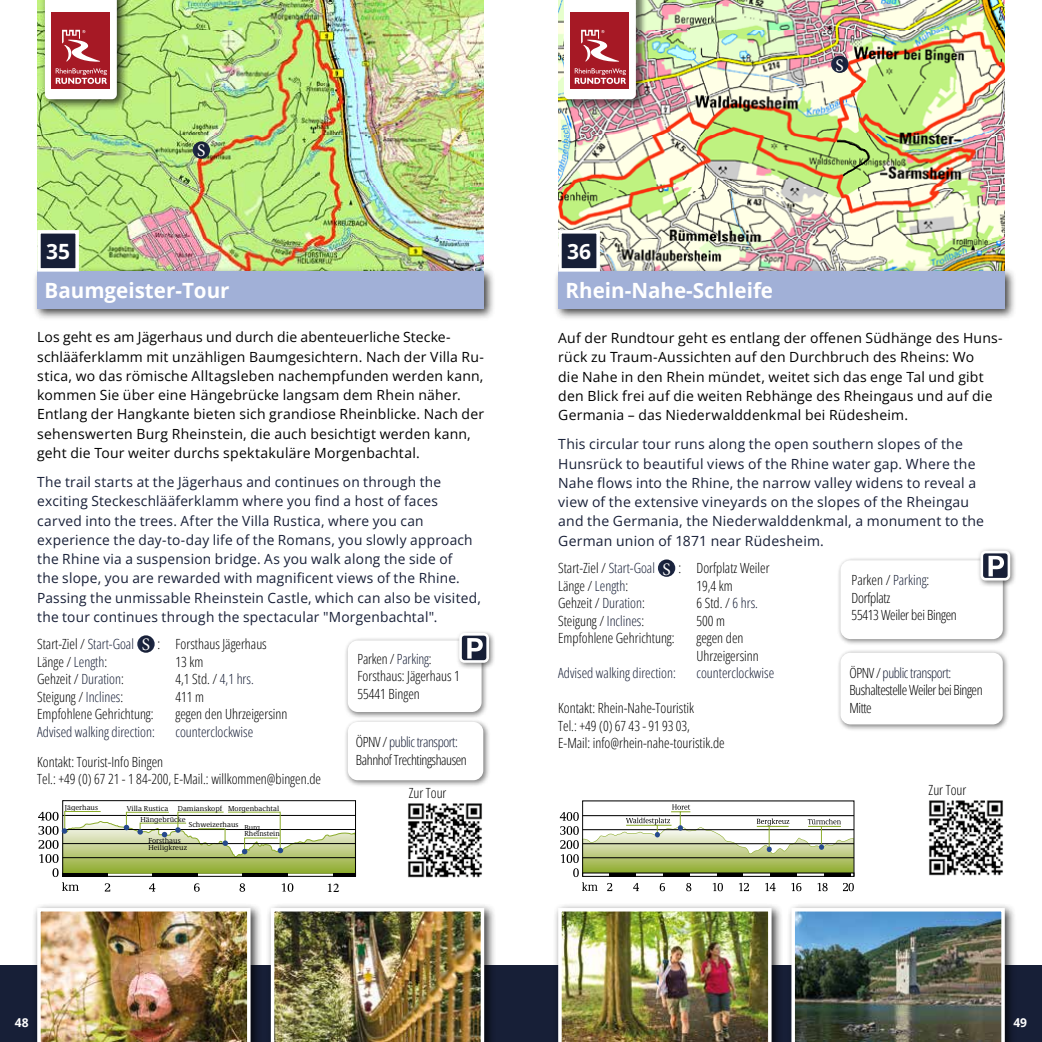
<style>
.page{position:relative;width:1042px;height:1042px;background:#fff}
.page>*{position:absolute;margin:0;border:0;box-sizing:border-box;transform-origin:0 0}
.t1{font:700 21px "Open Sans";color:#fff}
.t2{font:17.5px "Minion Pro";color:#fff}
.t3{font:14px/19.2px "Open Sans";color:#000}
.t4{font:14px/19.2px "Open Sans";letter-spacing:.015em;color:#171f37}
.t5{font:14px/17.5px "Open Sans";letter-spacing:-.03em;color:#000}
.t6{font:14px/17.5px "Open Sans";letter-spacing:-.02em;color:#000}
.t7{font:500 13.12px "Minion Pro";color:#000}
.t8{font:700 12.25px "Open Sans";color:#fff}
.t9{font:7.52px/6.8px "Demos Next Pro";color:#000}
.s1{color:#171f37}
</style>
<div class="page">
<div style="left:0;top:965px;width:1042px;height:77px;background:#171f37"></div>
<img style="left:558px;top:0;width:447px;height:266px">
<div style="left:553px;top:266px;width:463px;height:55px;background:#000;opacity:.75"></div>
<div style="left:558px;top:272px;width:447px;height:37px;background:#a1b0d7"></div>
<svg style="left:560px;top:804px;width:294px;height:87px"></svg>
<div style="left:560px;top:232px;width:38px;height:38px;background:#171f37"></div>
<div style="left:558px;top:230px;width:42px;height:42px;border:4px solid #fff"></div>
<div style="left:554px;top:903px;width:229px;height:139px;background:#000;opacity:.75"></div>
<img style="left:558px;top:908px;width:213px;height:134px">
<div style="left:787px;top:903px;width:229px;height:139px;background:#000;opacity:.75"></div>
<img style="left:791px;top:908px;width:214px;height:134px">
<div style="left:564px;top:0;width:82px;height:110px;background:#000;opacity:.5"></div>
<svg style="left:564px;top:0;width:72px;height:99px"></svg>
<svg style="left:831px;top:56px;width:17px;height:17px"></svg>
<svg style="left:658px;top:559px;width:17px;height:18px"></svg>
<div style="left:837px;top:556px;width:173px;height:90px;background:#000;opacity:.5"></div>
<div style="left:840px;top:560px;width:163px;height:79px;background:#fff;border-radius:10px"></div>
<div style="left:976px;top:547px;width:41px;height:40px;background:#000;opacity:.5"></div>
<svg style="left:978px;top:549px;width:33px;height:33px"></svg>
<img style="left:929px;top:800px;width:74px;height:76px">
<div style="left:837px;top:649px;width:173px;height:82px;background:#000;opacity:.5"></div>
<div style="left:840px;top:653px;width:163px;height:71px;background:#fff;border-radius:10px"></div>
<img style="left:37px;top:0;width:447px;height:266px">
<div style="left:32px;top:266px;width:464px;height:55px;background:#000;opacity:.75"></div>
<div style="left:37px;top:272px;width:447px;height:37px;background:#a1b0d7"></div>
<div style="left:40px;top:0;width:89px;height:111px;background:#000;opacity:.75"></div>
<svg style="left:45px;top:0;width:72px;height:99px"></svg>
<div style="left:39px;top:232px;width:38px;height:38px;background:#171f37"></div>
<div style="left:37px;top:230px;width:42px;height:42px;border:4px solid #fff"></div>
<div style="left:33px;top:903px;width:229px;height:139px;background:#000;opacity:.75"></div>
<img style="left:37px;top:908px;width:214px;height:134px">
<div style="left:266px;top:903px;width:230px;height:139px;background:#000;opacity:.75"></div>
<img style="left:271px;top:908px;width:213px;height:134px">
<svg style="left:193px;top:141px;width:17px;height:18px"></svg>
<svg style="left:137px;top:635px;width:18px;height:18px"></svg>
<div style="left:344px;top:637px;width:144px;height:82px;background:#000;opacity:.5"></div>
<div style="left:348px;top:640px;width:133px;height:72px;background:#fff;border-radius:10px"></div>
<div style="left:455px;top:629px;width:41px;height:40px;background:#000;opacity:.5"></div>
<svg style="left:457px;top:632px;width:33px;height:32px"></svg>
<img style="left:408px;top:803px;width:74px;height:75px">
<div style="left:62px;top:800px;width:294px;height:77px;border:1px solid #000"></div>
<svg style="left:38px;top:811px;width:317px;height:81px"></svg>
<div style="left:344px;top:718px;width:146px;height:69px;background:#000;opacity:.5"></div>
<div style="left:348px;top:722px;width:135px;height:58px;background:#fff;border-radius:10px"></div>
<svg style="left:835px;top:139px;width:36px;height:39px"></svg>
<h1 class="t1" style="left:46px;top:236px;width:25px">35</h1>
<p class="t2" style="left:197px;top:139px;width:10px">S</p>
<h1 class="t1" style="left:45px;top:276px;width:186px">Baumgeister-Tour</h1>
<p class="t3" style="left:37px;top:327px;width:448px">Los geht es am Jägerhaus und durch die abenteuerliche Stecke&shy;schlääferklamm mit unzähligen Baumgesichtern. Nach der Villa Ru&shy;stica, wo das römische Alltagsleben nachempfunden werden kann, kommen Sie über eine Hängebrücke langsam dem Rhein näher.<br>Entlang der Hangkante bieten sich grandiose Rheinblicke. Nach der sehenswerten Burg Rheinstein, die auch besichtigt werden kann, geht die Tour weiter durchs spektakuläre Morgenbachtal.</p>
<p class="t4" style="left:37px;top:472px;width:445px">The trail starts at the Jägerhaus and continues on through the exciting Steckeschlääferklamm where you find a host of faces carved into the trees. After the Villa Rustica, where you can experience the day-to-day life of the Romans, you slowly approach the Rhine via a suspension bridge. As you walk along the side of<br>the slope, you are rewarded with magnificent views of the Rhine.<br>Passing the unmissable Rheinstein Castle, which can also be visited, the tour continues through the spectacular "Morgenbachtal".</p>
<p class="t3" style="left:37px;top:634px;width:98px">Start-Ziel / <span class="s1">Start-Goal</span></p>
<p class="t3" style="left:157px;top:634px;width:111px">: Forsthaus Jägerhaus</p>
<p class="t3" style="left:37px;top:652px;width:71px">Länge / <span class="s1">Length</span>:</p>
<p class="t3" style="left:175px;top:652px;width:29px">13 km</p>
<p class="t3" style="left:37px;top:669px;width:88px">Gehzeit / <span class="s1">Duration</span>:</p>
<p class="t3" style="left:175px;top:669px;width:80px">4,1 Std. / <span class="s1">4,1 hrs.</span></p>
<p class="t3" style="left:37px;top:687px;width:87px">Steigung / <span class="s1">Inclines</span>:</p>
<p class="t3" style="left:175px;top:687px;width:30px">411 m</p>
<p class="t3" style="left:37px;top:704px;width:118px">Empfohlene Gehrichtung:</p>
<p class="t3" style="left:175px;top:704px;width:113px">gegen den Uhrzeigersinn</p>
<p class="t4" style="left:37px;top:722px;width:119px">Advised walking direction:</p>
<p class="t4" style="left:175px;top:722px;width:79px">counterclockwise</p>
<p class="t3" style="left:37px;top:752px;width:285px;line-height:17.5px">Kontakt: Tourist-Info Bingen<br>Tel.: +49 (0) 67 21 - 1 84-200, E-Mail.: willkommen@bingen.de</p>
<p class="t2" style="left:142px;top:633px;width:10px">S</p>
<p class="t3" style="left:357px;top:650px;width:104px;line-height:17.5px">Parken / <span class="s1">Parking</span>:<br>Forsthaus: Jägerhaus 1<br>55441 Bingen</p>
<p class="t5" style="left:356px;top:733px;width:112px">ÖPNV / <span class="s1">public transport:<br></span>Bahnhof Trechtingshausen</p>
<p class="t3" style="left:409px;top:783px;width:39px">Zur Tour</p>
<p class="t9" style="left:65px;top:803px;width:35px">Jägerhaus</p>
<p class="t9" style="left:127px;top:805px;width:43px">Villa Rustica</p>
<p class="t9" style="left:228px;top:805px;width:53px">Morgenbachtal</p>
<p class="t9" style="left:178px;top:804px;width:46px">Damianskopf</p>
<p class="t9" style="left:140px;top:816px;width:47px">Hängebrücke</p>
<p class="t9" style="left:189px;top:821px;width:51px">Schweizerhaus</p>
<p class="t9" style="left:244px;top:823px;width:37px">Burg<br>Rheinstein</p>
<p class="t9" style="left:148px;top:837px;width:40px">Forsthaus<br>Heiligkreuz</p>
<p class="t7" style="left:327px;top:878px;width:14px">12</p>
<p class="t2" style="left:835px;top:53px;width:10px">S</p>
<h1 class="t1" style="left:567px;top:236px;width:25px">36</h1>
<h1 class="t1" style="left:566px;top:276px;width:209px">Rhein-Nahe-Schleife</h1>
<p class="t3" style="left:558px;top:328px;width:446px">Auf der Rundtour geht es entlang der offenen Südhänge des Huns&shy;rück zu Traum-Aussichten auf den Durchbruch des Rheins: Wo<br>die Nahe in den Rhein mündet, weitet sich das enge Tal und gibt den Blick frei auf die weiten Rebhänge des Rheingaus und auf die Germania – das Niederwalddenkmal bei Rüdesheim.</p>
<p class="t4" style="left:558px;top:434px;width:427px">This circular tour runs along the open southern slopes of the Hunsrück to beautiful views of the Rhine water gap. Where the Nahe flows into the Rhine, the narrow valley widens to reveal a view of the extensive vineyards on the slopes of the Rheingau and the Germania, the Niederwalddenkmal, a monument to the German union of 1871 near Rüdesheim.</p>
<p class="t3" style="left:558px;top:558px;width:98px">Start-Ziel / <span class="s1">Start-Goal</span></p>
<p class="t3" style="left:678px;top:558px;width:93px">: Dorfplatz Weiler</p>
<p class="t3" style="left:558px;top:575px;width:71px">Länge / <span class="s1">Length</span>:</p>
<p class="t3" style="left:696px;top:575px;width:38px">19,4 km</p>
<p class="t3" style="left:558px;top:593px;width:88px">Gehzeit / <span class="s1">Duration</span>:</p>
<p class="t3" style="left:696px;top:593px;width:63px">6 Std. / <span class="s1">6 hrs.</span></p>
<p class="t3" style="left:558px;top:610px;width:87px">Steigung / <span class="s1">Inclines</span>:</p>
<p class="t3" style="left:696px;top:610px;width:30px">500 m</p>
<p class="t3" style="left:558px;top:628px;width:118px">Empfohlene Gehrichtung:</p>
<p class="t3" style="left:696px;top:629px;width:64px;line-height:17.5px">gegen den<br>Uhrzeigersinn</p>
<p class="t4" style="left:558px;top:663px;width:119px">Advised walking direction:</p>
<p class="t4" style="left:696px;top:663px;width:79px">counterclockwise</p>
<p class="t3" style="left:558px;top:699px;width:168px;line-height:17.5px">Kontakt: Rhein-Nahe-Touristik<br>Tel.: +49 (0) 67 43 - 91 93 03,<br>E-Mail: info@rhein-nahe-touristik.de</p>
<p class="t2" style="left:662px;top:557px;width:10px">S</p>
<p class="t6" style="left:851px;top:571px;width:107px">Parken / <span class="s1">Parking</span>:<br>Dorfplatz<br>55413 Weiler bei Bingen</p>
<p class="t5" style="left:849px;top:663px;width:135px">ÖPNV / <span class="s1">public transport:<br></span>Bushaltestelle Weiler bei Bingen<br>Mitte</p>
<p class="t3" style="left:928px;top:780px;width:39px">Zur Tour</p>
<p class="t8" style="left:15px;top:1013px;width:15px">48</p>
<p class="t8" style="left:1013px;top:1013px;width:15px">49</p>
</div>
